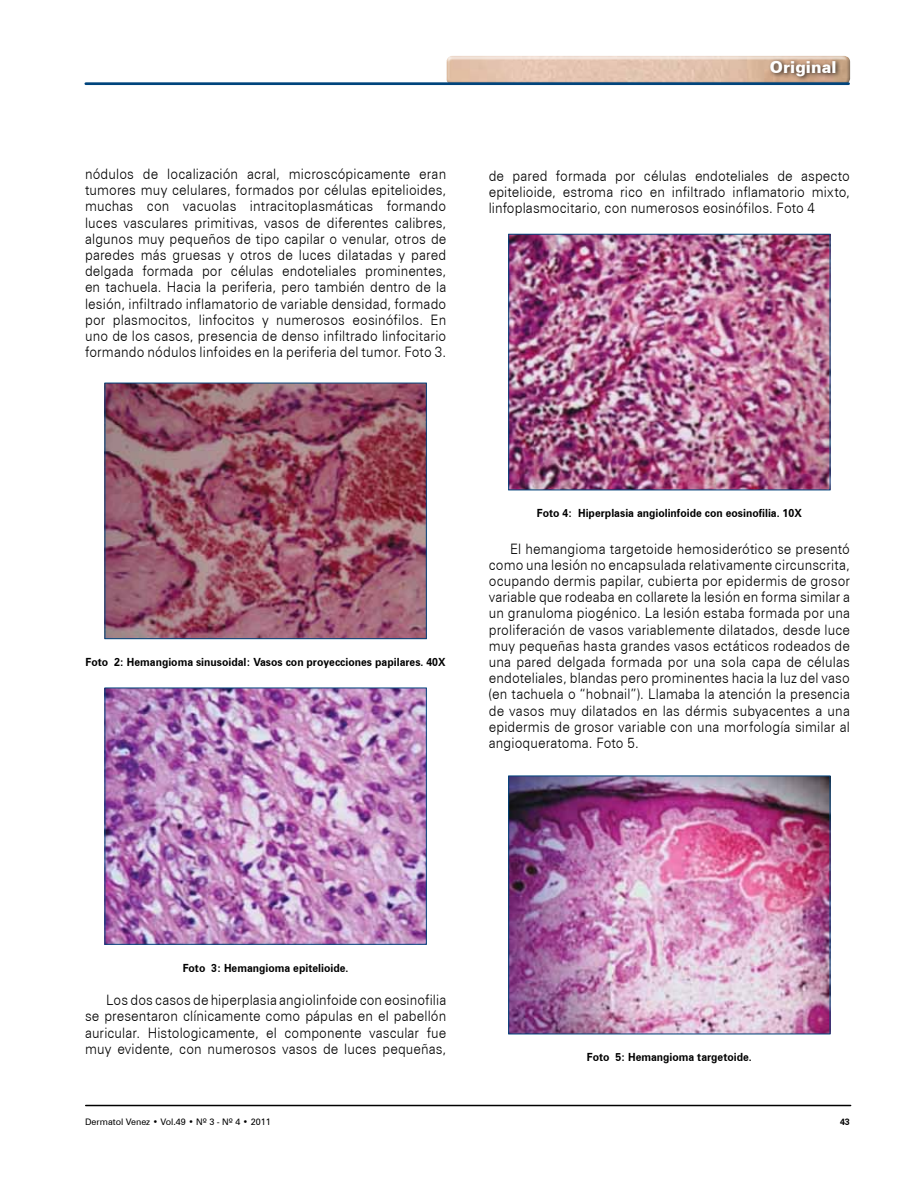
<style>
.page{position:relative;width:918px;height:1188px;background:#fff}
.page>*{position:absolute;margin:0;border:0;box-sizing:border-box;transform-origin:0 0}
.t1{font:900 16.5px "Zurich BT";letter-spacing:.005em;color:#fff}
.t2{font:300 14.4px/16.2px "Zurich BT";letter-spacing:.01em;color:#000;text-align:justify;scale:.93 1}
.t3{font:700 11.25px "Zurich BT";color:#000;scale:.94 1}
.t4{font:9px "Zurich BT";color:#000}
.t5{font:700 9px "Zurich BT";color:#000}
</style>
<div class="page">
<div style="left:444px;top:55px;width:407px;height:31px;background:#000;opacity:.75"></div>
<hr style="left:86px;top:82px;width:763px;height:3px;background:#00447c">
<hr style="left:86px;top:1105px;width:765px;height:1px;background:#000">
<div style="left:767px;top:58px;width:74px;height:24px;background:#000;opacity:.75"></div>
<img style="left:107px;top:385px;width:318px;height:252px">
<div style="left:105px;top:383px;width:322px;height:256px;border:1px solid #00447c"></div>
<img style="left:107px;top:690px;width:318px;height:253px">
<div style="left:105px;top:688px;width:322px;height:257px;border:1px solid #00447c"></div>
<img style="left:510px;top:236px;width:318px;height:252px">
<div style="left:508px;top:234px;width:322px;height:256px;border:1px solid #00447c"></div>
<img style="left:510px;top:778px;width:318px;height:254px">
<div style="left:508px;top:776px;width:322px;height:258px;border:1px solid #00447c"></div>
<p class="t2" style="left:85px;top:166px;width:390px">nódulos de localización acral, microscópicamente eran tumores muy celulares, formados por células epitelioides, muchas con vacuolas intracitoplasmáticas formando luces vasculares primitivas, vasos de diferentes calibres, algunos muy pequeños de tipo capilar o venular, otros de paredes más gruesas y otros de luces dilatadas y pared delgada formada por células endoteliales prominentes, en tachuela. Hacia la periferia, pero también dentro de la lesión, infiltrado inflamatorio de variable densidad, formado por plasmocitos, linfocitos y numerosos eosinófilos. En uno de los casos, presencia de denso infiltrado linfocitario formando nódulos linfoides en la periferia del tumor. Foto 3.</p>
<p class="t1" style="left:770px;top:57px;width:68px">Original</p>
<p class="t2" style="left:489px;top:168px;width:390px">de pared formada por células endoteliales de aspecto epitelioide, estroma rico en infiltrado inflamatorio mixto, linfoplasmocitario, con numerosos eosinófilos. Foto 4</p>
<p class="t3" style="left:86px;top:655px;width:385px">Foto 2: Hemangioma sinusoidal: Vasos con proyecciones papilares. 40X</p>
<p class="t3" style="left:537px;top:506px;width:283px">Foto 4: Hiperplasia angiolinfoide con eosinofilia. 10X</p>
<p class="t2" style="left:489px;top:540px;width:390px;text-indent:21px">El hemangioma targetoide hemosiderótico se presentó como una lesión no encapsulada relativamente circunscrita, ocupando dermis papilar, cubierta por epidermis de grosor variable que rodeaba en collarete la lesión en forma similar a un granuloma piogénico. La lesión estaba formada por una proliferación de vasos variablemente dilatados, desde luce muy pequeñas hasta grandes vasos ectáticos rodeados de una pared delgada formada por una sola capa de células endoteliales, blandas pero prominentes hacia la luz del vaso (en tachuela o “hobnail”). Llamaba la atención la presencia de vasos muy dilatados en las dérmis subyacentes a una epidermis de grosor variable con una morfología similar al angioqueratoma. Foto 5.</p>
<p class="t3" style="left:183px;top:961px;width:178px">Foto 3: Hemangioma epitelioide.</p>
<p class="t2" style="left:85px;top:992px;width:390px;text-indent:21px">Los dos casos de hiperplasia angiolinfoide con eosinofilia se presentaron clínicamente como pápulas en el pabellón auricular. Histologicamente, el componente vascular fue muy evidente, con numerosos vasos de luces pequeñas,</p>
<p class="t3" style="left:587px;top:1051px;width:177px">Foto 5: Hemangioma targetoide.</p>
<p class="t4" style="left:85px;top:1116px;width:187px">Dermatol Venez • Vol.49 • Nº 3 - Nº 4 • 2011</p>
<p class="t5" style="left:840px;top:1116px;width:11px">43</p>
</div>
